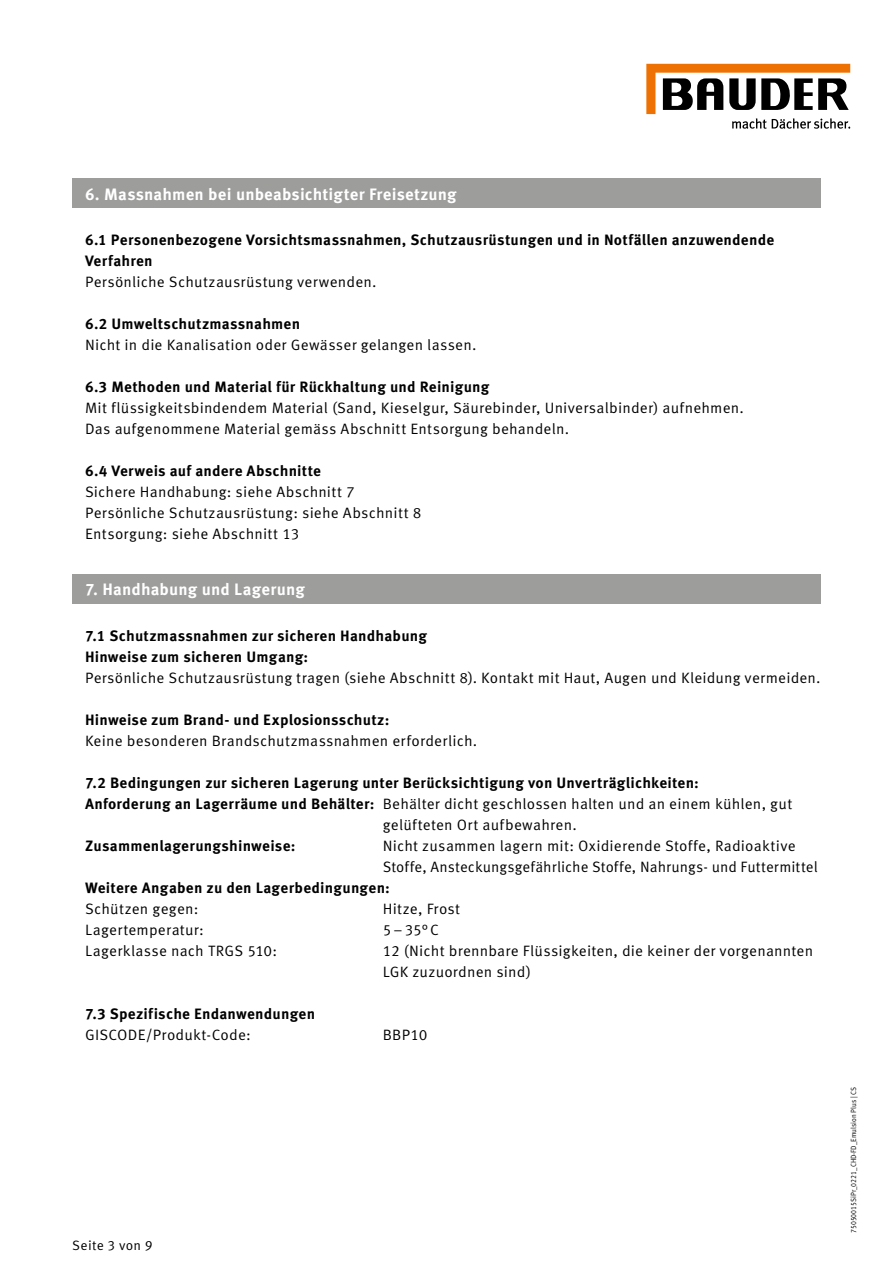
<style>
.page{position:relative;width:893px;height:1263px;background:#fff}
.page>*{position:absolute;margin:0;border:0;box-sizing:border-box;transform-origin:0 0}
.t1{font:700 16.5px "Meta Correspondence Pro";letter-spacing:.005em;color:#fff}
.t2{font:15px/21px "Meta Correspondence Pro";letter-spacing:.01em;color:#000}
.t3{font:700 15px/21px "Meta Correspondence Pro";letter-spacing:.01em;color:#000}
.t4{font:13.5px "Meta Correspondence Pro";letter-spacing:.02em;color:#000}
.t5{font:7.5px "Meta Correspondence Pro";color:#000;scale:.9 1}
.s1{font-weight:700}
</style>
<div class="page">
<svg style="left:646px;top:64px;width:204px;height:65px"></svg>
<div style="left:72px;top:179px;width:749px;height:29px;background:#9d9d9c"></div>
<div style="left:72px;top:574px;width:749px;height:30px;background:#9d9d9c"></div>
<p class="t1" style="left:85px;top:181px;width:373px">6. Massnahmen bei unbeabsichtigter Freisetzung</p>
<p class="t3" style="left:85px;top:229px;width:691px">6.1 Personenbezogene Vorsichtsmassnahmen, Schutzausrüstungen und in Notfällen anzuwendende<br>Verfahren</p>
<p class="t2" style="left:85px;top:271px;width:293px">Persönliche Schutzausrüstung verwenden.</p>
<p class="t3" style="left:85px;top:313px;width:217px">6.2 Umweltschutzmassnahmen</p>
<p class="t2" style="left:85px;top:334px;width:393px">Nicht in die Kanalisation oder Gewässer gelangen lassen.</p>
<p class="t3" style="left:85px;top:376px;width:406px">6.3 Methoden und Material für Rückhaltung und Reinigung</p>
<p class="t2" style="left:85px;top:397px;width:660px">Mit flüssigkeitsbindendem Material (Sand, Kieselgur, Säurebinder, Universalbinder) aufnehmen.<br>Das aufgenommene Material gemäss Abschnitt Entsorgung behandeln.</p>
<p class="t3" style="left:85px;top:460px;width:238px">6.4 Verweis auf andere Abschnitte</p>
<p class="t2" style="left:85px;top:481px;width:338px">Sichere Handhabung: siehe Abschnitt 7<br>Persönliche Schutzausrüstung: siehe Abschnitt 8<br>Entsorgung: siehe Abschnitt 13</p>
<p class="t1" style="left:85px;top:576px;width:221px">7. Handhabung und Lagerung</p>
<p class="t3" style="left:85px;top:624px;width:343px">7.1 Schutzmassnahmen zur sicheren Handhabung<br>Hinweise zum sicheren Umgang:</p>
<p class="t2" style="left:85px;top:666px;width:737px">Persönliche Schutzausrüstung tragen (siehe Abschnitt 8). Kontakt mit Haut, Augen und Kleidung vermeiden.</p>
<p class="t3" style="left:85px;top:708px;width:306px">Hinweise zum Brand- und Explosionsschutz:</p>
<p class="t2" style="left:85px;top:729px;width:394px">Keine besonderen Brandschutzmassnahmen erforderlich.</p>
<p class="t3" style="left:85px;top:771px;width:615px">7.2 Bedingungen zur sicheren Lagerung unter Berücksichtigung von Unverträglichkeiten:</p>
<p class="t2" style="left:85px;top:792px;width:709px"><span class="s1">Anforderung an Lagerräume und Behälter:</span> Behälter dicht geschlossen halten und an einem kühlen, gut</p>
<p class="t2" style="left:383px;top:813px;width:196px">gelüfteten Ort aufbewahren.</p>
<p class="t3" style="left:85px;top:834px;width:212px">Zusammenlagerungshinweise:</p>
<p class="t2" style="left:383px;top:834px;width:437px">Nicht zusammen lagern mit: Oxidierende Stoffe, Radioaktive<br>Stoffe, Ansteckungsgefährliche Stoffe, Nahrungs- und Futtermittel</p>
<p class="t3" style="left:85px;top:876px;width:306px">Weitere Angaben zu den Lagerbedingungen:</p>
<p class="t2" style="left:85px;top:897px;width:115px">Schützen gegen:</p>
<p class="t2" style="left:383px;top:897px;width:79px">Hitze, Frost</p>
<p class="t2" style="left:85px;top:918px;width:120px">Lagertemperatur:</p>
<p class="t2" style="left:383px;top:918px;width:58px">5–35°C</p>
<p class="t2" style="left:85px;top:939px;width:194px">Lagerklasse nach TRGS 510:</p>
<p class="t2" style="left:383px;top:939px;width:432px">12 (Nicht brennbare Flüssigkeiten, die keiner der vorgenannten<br>LGK zuzuordnen sind)</p>
<p class="t3" style="left:85px;top:1002px;width:232px">7.3 Spezifische Endanwendungen</p>
<p class="t2" style="left:85px;top:1023px;width:167px">GISCODE/Produkt-Code:</p>
<p class="t2" style="left:383px;top:1023px;width:46px">BBP10</p>
<p class="t4" style="left:72px;top:1235px;width:82px">Seite 3 von 9</p>
<p class="t5" style="left:848px;top:1233px;width:164px;rotate:-90deg">75050015SiPr_0221_CHD-FD_Emulsion Plus | CS</p>
</div>
